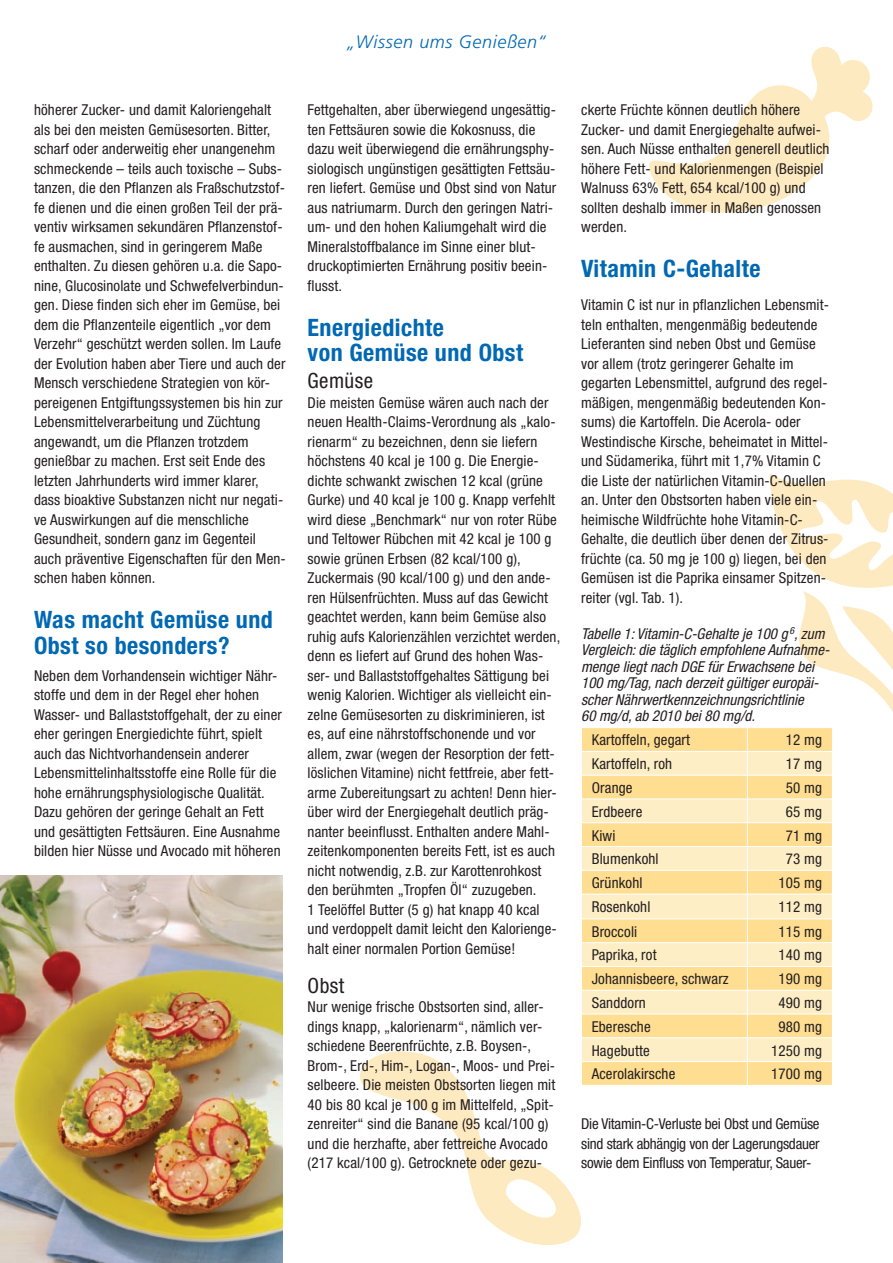
<style>
.page{position:relative;width:893px;height:1263px;background:#fff}
.page>*{position:absolute;margin:0;border:0;box-sizing:border-box;transform-origin:0 0}
.t1{font:700 condensed 24px/25.5px "Helvetica Neue LT";letter-spacing:.02em;color:#0168b3}
.t2{font:condensed 21px "Helvetica Neue LT";letter-spacing:.02em;color:#231f20}
.t3{font:italic 300 18px "Frutiger";letter-spacing:.035em;color:#0168b3}
.t4{font:condensed 15px/19.5px "Helvetica Neue LT";letter-spacing:.01em;color:#231f20}
.t5{font:italic condensed 15px/16.5px "Helvetica Neue LT";color:#231f20}
</style>
<div class="page">
<svg style="left:649px;top:47px;width:223px;height:166px"></svg>
<svg style="left:582px;top:728px;width:188px;height:357px;fill:#ffdd91"></svg>
<svg style="left:582px;top:752px;width:188px;height:309px;fill:#feeec5"></svg>
<hr style="left:747px;top:751px;width:86px;height:1px;background:#fff">
<hr style="left:747px;top:775px;width:86px;height:1px;background:#fff">
<hr style="left:747px;top:798px;width:86px;height:1px;background:#fff">
<hr style="left:747px;top:822px;width:86px;height:1px;background:#fff">
<hr style="left:747px;top:846px;width:86px;height:1px;background:#fff">
<hr style="left:747px;top:870px;width:86px;height:1px;background:#fff">
<hr style="left:747px;top:894px;width:86px;height:1px;background:#fff">
<hr style="left:747px;top:918px;width:86px;height:1px;background:#fff">
<hr style="left:747px;top:942px;width:86px;height:1px;background:#fff">
<hr style="left:747px;top:966px;width:86px;height:1px;background:#fff">
<hr style="left:747px;top:990px;width:86px;height:1px;background:#fff">
<hr style="left:747px;top:1014px;width:86px;height:1px;background:#fff">
<hr style="left:747px;top:1037px;width:86px;height:1px;background:#fff">
<hr style="left:747px;top:1061px;width:86px;height:1px;background:#fff">
<svg style="left:770px;top:473px;width:123px;height:612px"></svg>
<hr style="left:581px;top:751px;width:166px;height:1px;background:#fff">
<hr style="left:581px;top:775px;width:166px;height:1px;background:#fff">
<hr style="left:581px;top:798px;width:166px;height:1px;background:#fff">
<hr style="left:581px;top:822px;width:166px;height:1px;background:#fff">
<hr style="left:581px;top:846px;width:166px;height:1px;background:#fff">
<hr style="left:581px;top:870px;width:166px;height:1px;background:#fff">
<hr style="left:581px;top:894px;width:166px;height:1px;background:#fff">
<hr style="left:581px;top:918px;width:166px;height:1px;background:#fff">
<hr style="left:581px;top:942px;width:166px;height:1px;background:#fff">
<hr style="left:581px;top:966px;width:166px;height:1px;background:#fff">
<hr style="left:581px;top:990px;width:166px;height:1px;background:#fff">
<hr style="left:581px;top:1014px;width:166px;height:1px;background:#fff">
<hr style="left:581px;top:1037px;width:166px;height:1px;background:#fff">
<hr style="left:581px;top:1061px;width:166px;height:1px;background:#fff">
<svg style="left:360px;top:775px;width:222px;height:470px"></svg>
<svg style="left:747px;top:728px;width:1px;height:357px"></svg>
<hr style="left:581px;top:1085px;width:166px;height:1px;background:#fff">
<hr style="left:832px;top:766px;width:1px;height:410px;background:#fff">
<img style="left:0;top:876px;width:282px;height:387px">
<p class="t4" style="left:34px;top:100px;width:253px">höherer Zucker- und damit Kaloriengehalt als bei den meisten Gemüsesorten. Bitter, scharf oder anderweitig eher unangenehm schmeckende – teils auch toxische – Subs&shy;tanzen, die den Pflanzen als Fraßschutzstof&shy;fe dienen und die einen großen Teil der prä&shy;ventiv wirksamen sekundären Pflanzenstof&shy;fe ausmachen, sind in geringerem Maße enthalten. Zu diesen gehören u.a. die Sapo&shy;nine, Glucosinolate und Schwefelverbindun&shy;gen. Diese finden sich eher im Gemüse, bei dem die Pflanzenteile eigentlich „vor dem Verzehr“ geschützt werden sollen. Im Laufe der Evolution haben aber Tiere und auch der Mensch verschiedene Strategien von kör&shy;pereigenen Entgiftungssystemen bis hin zur Lebensmittelverarbeitung und Züchtung angewandt, um die Pflanzen trotzdem genießbar zu machen. Erst seit Ende des letzten Jahrhunderts wird immer klarer, dass bioaktive Substanzen nicht nur negati&shy;ve Auswirkungen auf die menschliche Gesundheit, sondern ganz im Gegenteil auch präventive Eigenschaften für den Men&shy;schen haben können.</p>
<h1 class="t1" style="left:34px;top:607px;width:240px">Was macht Gemüse und<br>Obst so besonders?</h1>
<p class="t4" style="left:34px;top:666px;width:249px">Neben dem Vorhandensein wichtiger Nähr&shy;stoffe und dem in der Regel eher hohen Wasser- und Ballaststoffgehalt, der zu einer eher geringen Energiedichte führt, spielt auch das Nichtvorhandensein anderer Lebensmittelinhaltsstoffe eine Rolle für die hohe ernährungsphysiologische Qualität.<br>Dazu gehören der geringe Gehalt an Fett und gesättigten Fettsäuren. Eine Ausnahme bilden hier Nüsse und Avocado mit höheren</p>
<p class="t3" style="left:347px;top:31px;width:200px">„Wissen ums Genießen“</p>
<p class="t4" style="left:308px;top:100px;width:250px">Fettgehalten, aber überwiegend ungesättig&shy;ten Fettsäuren sowie die Kokosnuss, die dazu weit überwiegend die ernährungsphy&shy;siologisch ungünstigen gesättigten Fettsäu&shy;ren liefert. Gemüse und Obst sind von Natur aus natriumarm. Durch den geringen Natri&shy;um- und den hohen Kaliumgehalt wird die Mineralstoffbalance im Sinne einer blut&shy;druckoptimierten Ernährung positiv beein&shy;flusst.</p>
<h1 class="t1" style="left:308px;top:314px;width:217px">Energiedichte<br>von Gemüse und Obst</h1>
<h2 class="t2" style="left:308px;top:369px;width:67px">Gemüse</h2>
<p class="t4" style="left:308px;top:393px;width:254px">Die meisten Gemüse wären auch nach der neuen Health-Claims-Verordnung als „kalo&shy;rienarm“ zu bezeichnen, denn sie liefern höchstens 40 kcal je 100 g. Die Energie&shy;dichte schwankt zwischen 12 kcal (grüne Gurke) und 40 kcal je 100 g. Knapp verfehlt wird diese „Benchmark“ nur von roter Rübe und Teltower Rübchen mit 42 kcal je 100 g sowie grünen Erbsen (82 kcal/100 g), Zuckermais (90 kcal/100 g) und den ande&shy;ren Hülsenfrüchten. Muss auf das Gewicht geachtet werden, kann beim Gemüse also ruhig aufs Kalorienzählen verzichtet werden, denn es liefert auf Grund des hohen Was&shy;ser- und Ballaststoffgehaltes Sättigung bei wenig Kalorien. Wichtiger als vielleicht ein&shy;zelne Gemüsesorten zu diskriminieren, ist es, auf eine nährstoffschonende und vor allem, zwar (wegen der Resorption der fett&shy;löslichen Vitamine) nicht fettfreie, aber fett&shy;arme Zubereitungsart zu achten! Denn hier&shy;über wird der Energiegehalt deutlich präg&shy;nanter beeinflusst. Enthalten andere Mahl&shy;zeitenkomponenten bereits Fett, ist es auch nicht notwendig, z.B. zur Karottenrohkost den berühmten „Tropfen Öl“ zuzugeben.<br>1 Teelöffel Butter (5 g) hat knapp 40 kcal und verdoppelt damit leicht den Kalorienge&shy;halt einer normalen Portion Gemüse!</p>
<h2 class="t2" style="left:308px;top:973px;width:38px">Obst</h2>
<p class="t4" style="left:308px;top:997px;width:249px">Nur wenige frische Obstsorten sind, aller&shy;dings knapp, „kalorienarm“, nämlich ver&shy;schiedene Beerenfrüchte, z.B. Boysen-, Brom-, Erd-, Him-, Logan-, Moos- und Prei&shy;selbeere. Die meisten Obstsorten liegen mit 40 bis 80 kcal je 100 g im Mittelfeld, „Spit&shy;zenreiter“ sind die Banane (95 kcal/100 g) und die herzhafte, aber fettreiche Avocado (217 kcal/100 g). Getrocknete oder gezu-</p>
<p class="t4" style="left:581px;top:100px;width:250px">ckerte Früchte können deutlich höhere Zucker- und damit Energiegehalte aufwei&shy;sen. Auch Nüsse enthalten generell deutlich höhere Fett- und Kalorienmengen (Beispiel Walnuss 63% Fett, 654 kcal/100 g) und sollten deshalb immer in Maßen genossen werden.</p>
<h1 class="t1" style="left:581px;top:256px;width:181px">Vitamin C-Gehalte</h1>
<p class="t4" style="left:581px;top:295px;width:250px">Vitamin C ist nur in pflanzlichen Lebensmit&shy;teln enthalten, mengenmäßig bedeutende Lieferanten sind neben Obst und Gemüse vor allem (trotz geringerer Gehalte im gegarten Lebensmittel, aufgrund des regel&shy;mäßigen, mengenmäßig bedeutenden Kon&shy;sums) die Kartoffeln. Die Acerola- oder Westindische Kirsche, beheimatet in Mittel&shy;und Südamerika, führt mit 1,7% Vitamin C die Liste der natürlichen Vitamin-C-Quellen an. Unter den Obstsorten haben viele ein&shy;heimische Wildfrüchte hohe Vitamin-C-Gehalte, die deutlich über denen der Zitrus&shy;früchte (ca. 50 mg je 100 g) liegen, bei den Gemüsen ist die Paprika einsamer Spitzen&shy;reiter (vgl. Tab. 1).</p>
<p class="t5" style="left:581px;top:625px;width:250px">Tabelle 1: Vitamin-C-Gehalte je 100 g <sup>6</sup>, zum Vergleich: die täglich empfohlene Aufnahme&shy;menge liegt nach DGE für Erwachsene bei 100 mg/Tag, nach derzeit gültiger europäi&shy;scher Nährwertkennzeichnungsrichtlinie<br>60 mg/d, ab 2010 bei 80 mg/d.</p>
<p class="t4" style="left:592px;top:730px;width:100px">Kartoffeln, gegart</p>
<p class="t4" style="left:786px;top:730px;width:38px">12 mg</p>
<p class="t4" style="left:592px;top:754px;width:82px">Kartoffeln, roh</p>
<p class="t4" style="left:786px;top:754px;width:38px">17 mg</p>
<p class="t4" style="left:592px;top:778px;width:42px">Orange</p>
<p class="t4" style="left:786px;top:778px;width:38px">50 mg</p>
<p class="t4" style="left:592px;top:802px;width:52px">Erdbeere</p>
<p class="t4" style="left:786px;top:802px;width:38px">65 mg</p>
<p class="t4" style="left:592px;top:825px;width:25px">Kiwi</p>
<p class="t4" style="left:786px;top:825px;width:38px">71 mg</p>
<p class="t4" style="left:592px;top:849px;width:68px">Blumenkohl</p>
<p class="t4" style="left:786px;top:849px;width:38px">73 mg</p>
<p class="t4" style="left:592px;top:873px;width:52px">Grünkohl</p>
<p class="t4" style="left:778px;top:873px;width:45px">105 mg</p>
<p class="t4" style="left:592px;top:897px;width:60px">Rosenkohl</p>
<p class="t4" style="left:778px;top:897px;width:45px">112 mg</p>
<p class="t4" style="left:592px;top:921px;width:47px">Broccoli</p>
<p class="t4" style="left:778px;top:921px;width:45px">115 mg</p>
<p class="t4" style="left:592px;top:945px;width:66px">Paprika, rot</p>
<p class="t4" style="left:778px;top:945px;width:45px">140 mg</p>
<p class="t4" style="left:592px;top:969px;width:138px">Johannisbeere, schwarz</p>
<p class="t4" style="left:778px;top:969px;width:45px">190 mg</p>
<p class="t4" style="left:592px;top:993px;width:56px">Sanddorn</p>
<p class="t4" style="left:778px;top:993px;width:45px">490 mg</p>
<p class="t4" style="left:592px;top:1017px;width:60px">Eberesche</p>
<p class="t4" style="left:778px;top:1017px;width:45px">980 mg</p>
<p class="t4" style="left:592px;top:1040px;width:59px">Hagebutte</p>
<p class="t4" style="left:771px;top:1040px;width:53px">1250 mg</p>
<p class="t4" style="left:592px;top:1064px;width:85px">Acerolakirsche</p>
<p class="t4" style="left:771px;top:1064px;width:53px">1700 mg</p>
<p class="t4" style="left:581px;top:1114px;width:240px;text-align:justify">Die Vitamin-C-Verluste bei Obst und Gemüse sind stark abhängig von der Lagerungsdauer sowie dem Einfluss von Temperatur, Sauer-</p>
</div>
